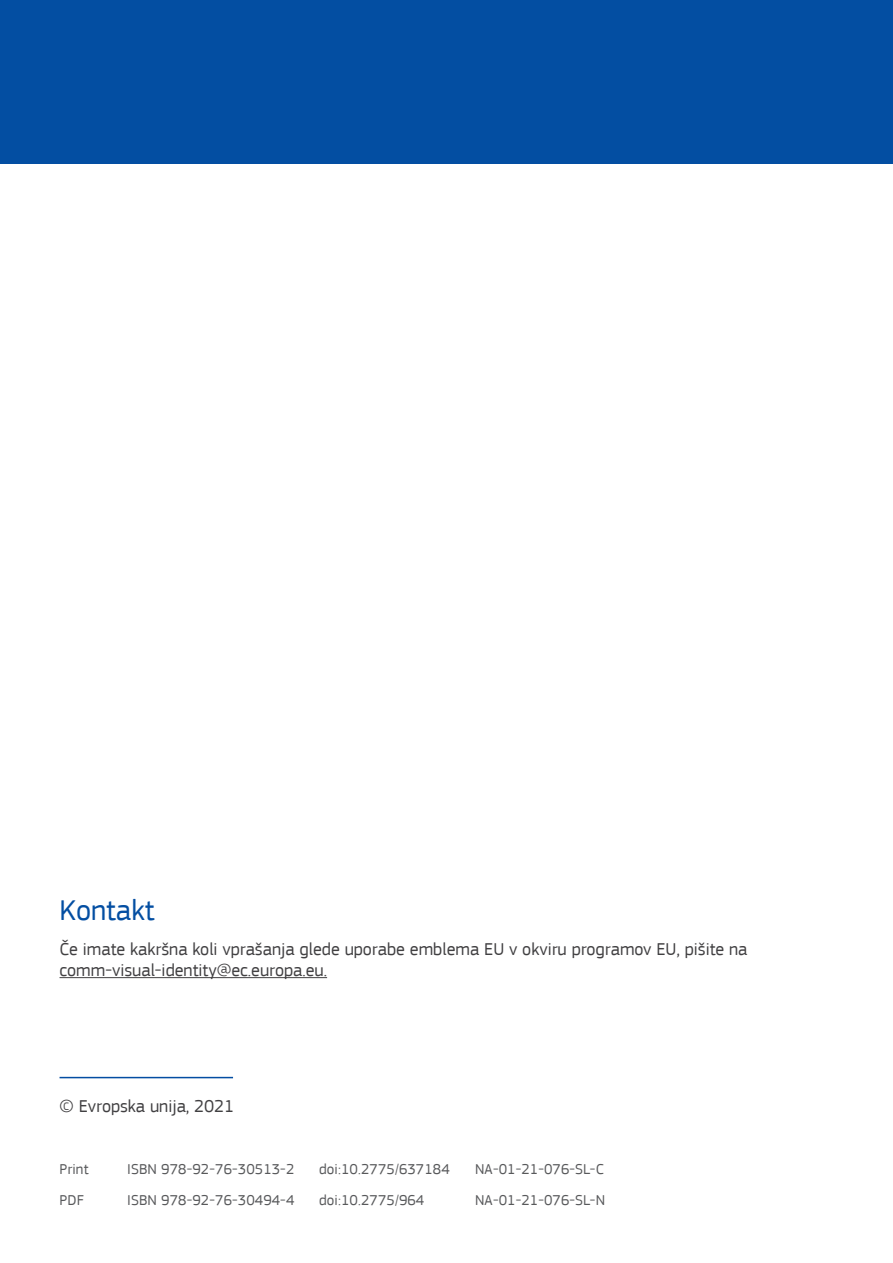
<style>
.page{position:relative;width:893px;height:1263px;background:#fff}
.page>*{position:absolute;margin:0;border:0;box-sizing:border-box;transform-origin:0 0}
.Title_4_next{font:30px "EC Square Sans Pro";color:#034ea2}
.Body{font:18px/21.6px "EC Square Sans Pro";color:#414042}
.Body_last{font:18px "EC Square Sans Pro";color:#414042}
.body_text{font:15px "EC Square Sans Pro";letter-spacing:.01em;color:#58595b}
</style>
<div class="page">
<hr style="left:60px;top:977px;width:267px;height:1px;background:#414042">
<div style="left:0;top:0;width:893px;height:164px;background:#034ea2"></div>
<hr style="left:60px;top:1077px;width:173px;height:1px;background:#034ea2">
<p class="Title_4_next" style="left:60px;top:893px;width:96px">Kontakt</p>
<p class="Body" style="left:60px;top:938px;width:689px">Če imate kakršna koli vprašanja glede uporabe emblema EU v okviru programov EU, pišite na comm-visual-identity@ec.europa.eu.</p>
<p class="Body_last" style="left:60px;top:1096px;width:176px">© Evropska unija, 2021</p>
<p class="body_text" style="left:60px;top:1160px;width:31px">Print</p>
<p class="body_text" style="left:127px;top:1160px;width:169px">ISBN 978-92-76-30513-2</p>
<p class="body_text" style="left:319px;top:1160px;width:132px">doi:10.2775/637184</p>
<p class="body_text" style="left:475px;top:1160px;width:130px">NA-01-21-076-SL-C</p>
<p class="body_text" style="left:60px;top:1191px;width:26px">PDF</p>
<p class="body_text" style="left:127px;top:1191px;width:169px">ISBN 978-92-76-30494-4</p>
<p class="body_text" style="left:319px;top:1191px;width:107px">doi:10.2775/964</p>
<p class="body_text" style="left:475px;top:1191px;width:132px">NA-01-21-076-SL-N</p>
</div>
